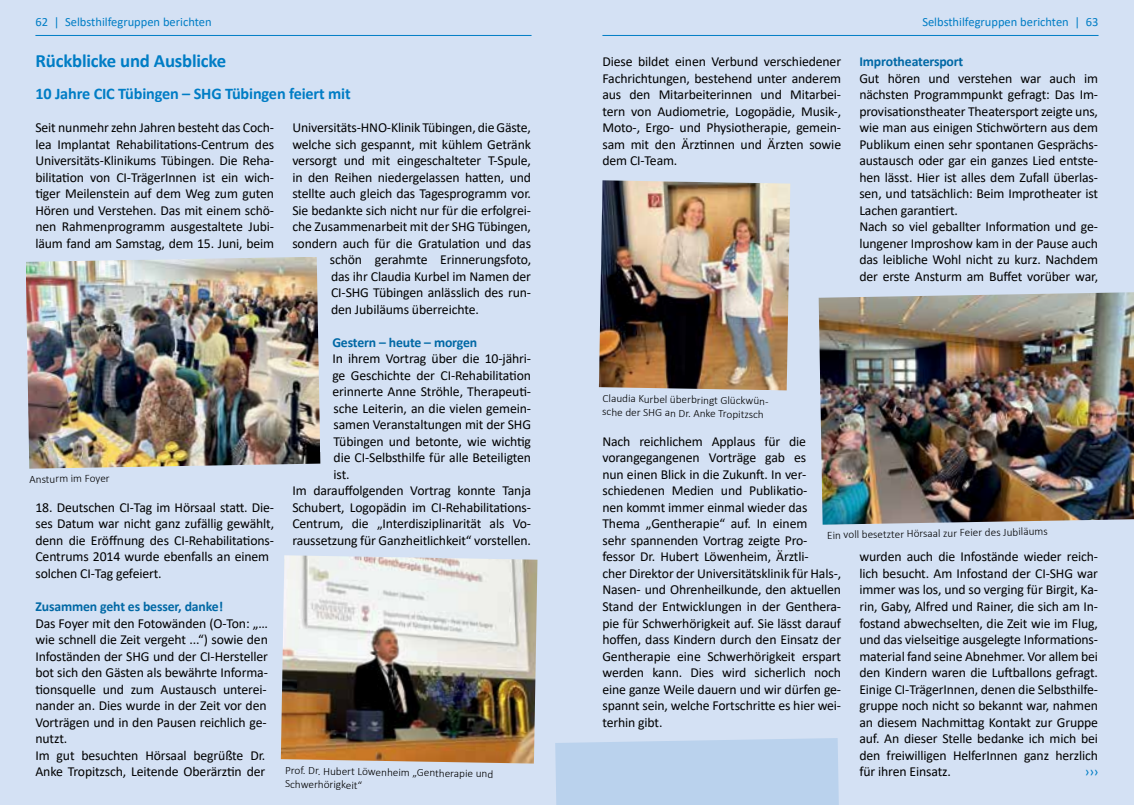
<style>
.page{position:relative;width:1134px;height:805px;background:#fff}
.page>*{position:absolute;margin:0;border:0;box-sizing:border-box;transform-origin:0 0}
.t1{font:700 18.75px "Calibri";letter-spacing:-.01em;color:#007dc5}
.t2{font:700 16.25px "Calibri";letter-spacing:-.01em;color:#007dc5}
.t3{font:13.75px/16.5px "Calibri";letter-spacing:-.01em;color:#000}
.t4{font:700 13.75px "Calibri";letter-spacing:-.01em;color:#0068a5}
.t5{font:13.75px "Calibri";color:#007dc5}
.t6{font:12.5px "Calibri";color:#007dc5}
.t7{font:300 11.25px/13.5px "Calibri";color:#000}
</style>
<div class="page">
<div style="left:0;top:0;width:1134px;height:804px;background:#d4e1f4"></div>
<hr style="left:35px;top:35px;width:496px;height:1px;background:#007dc5">
<hr style="left:602px;top:35px;width:496px;height:1px;background:#007dc5">
<img style="left:26px;top:257px;width:294px;height:211px">
<img style="left:599px;top:180px;width:191px;height:210px">
<img style="left:819px;top:292px;width:315px;height:232px">
<div style="left:555px;top:738px;width:284px;height:66px;background:#bad2ed"></div>
<img style="left:281px;top:555px;width:256px;height:208px">
<p class="t6" style="left:35px;top:13px;width:178px">62 | Selbsthilfegruppen berichten</p>
<h1 class="t1" style="left:35px;top:48px;width:192px">Rückblicke und Ausblicke</h1>
<p class="t2" style="left:35px;top:82px;width:317px">10 Jahre CIC Tübingen – SHG Tübingen feiert mit</p>
<p class="t3" style="left:35px;top:119px;width:240px;text-align:justify">Seit nunmehr zehn Jahren besteht das Coch&shy;lea Implantat Rehabilitations-Centrum des Universitäts-Klinikums Tübingen. Die Reha&shy;bilitation von CI-TrägerInnen ist ein wich&shy;tiger Meilenstein auf dem Weg zum guten Hören und Verstehen. Das mit einem schö&shy;nen Rahmenprogramm ausgestaltete Jubi&shy;läum fand am Samstag, dem 15. Juni, beim</p>
<p class="t7" style="left:29px;top:472px;width:82px;rotate:-1deg">Ansturm im Foyer</p>
<p class="t3" style="left:35px;top:498px;width:240px">18. Deutschen CI-Tag im Hörsaal statt. Die&shy;ses Datum war nicht ganz zufällig gewählt, denn die Eröffnung des CI-Rehabilitations-Centrums 2014 wurde ebenfalls an einem solchen CI-Tag gefeiert.</p>
<p class="t4" style="left:35px;top:596px;width:189px">Zusammen geht es besser, danke!</p>
<p class="t3" style="left:35px;top:614px;width:234px">Das Foyer mit den Fotowänden (O-Ton: „… wie schnell die Zeit vergeht ...“) sowie den Infoständen der SHG und der CI-Hersteller bot sich den Gästen als bewährte Informa&shy;tionsquelle und zum Austausch unterei&shy;nander an. Dies wurde in der Zeit vor den Vorträgen und in den Pausen reichlich ge&shy;nutzt.<br>Im gut besuchten Hörsaal begrüßte Dr.<br>Anke Tropitzsch, Leitende Oberärztin der</p>
<p class="t3" style="left:292px;top:119px;width:240px">Universitäts-HNO-Klinik Tübingen, die Gäste,</p>
<p class="t3" style="left:292px;top:135px;width:240px">welche sich gespannt, mit kühlem Getränk</p>
<p class="t3" style="left:292px;top:152px;width:240px">versorgt und mit eingeschalteter T-Spule,</p>
<p class="t3" style="left:292px;top:168px;width:240px">in den Reihen niedergelassen hatten, und</p>
<p class="t3" style="left:292px;top:185px;width:240px">stellte auch gleich das Tagesprogramm vor.</p>
<p class="t3" style="left:292px;top:201px;width:240px">Sie bedankte sich nicht nur für die erfolgrei-</p>
<p class="t3" style="left:292px;top:218px;width:240px">che Zusammenarbeit mit der SHG Tübingen,</p>
<p class="t3" style="left:292px;top:234px;width:240px">sondern auch für die Gratulation und das</p>
<p class="t3" style="left:330px;top:251px;width:203px">schön gerahmte Erinnerungsfoto,</p>
<p class="t3" style="left:331px;top:267px;width:201px">das ihr Claudia Kurbel im Namen der</p>
<p class="t3" style="left:331px;top:284px;width:201px">CI-SHG Tübingen anlässlich des run-</p>
<p class="t3" style="left:331px;top:300px;width:149px">den Jubiläums überreichte.</p>
<p class="t4" style="left:332px;top:332px;width:146px">Gestern – heute – morgen</p>
<p class="t3" style="left:332px;top:350px;width:200px">In ihrem Vortrag über die 10-jähri-</p>
<p class="t3" style="left:332px;top:366px;width:200px">ge Geschichte der CI-Rehabilitation</p>
<p class="t3" style="left:332px;top:383px;width:200px">erinnerte Anne Ströhle, Therapeuti-</p>
<p class="t3" style="left:334px;top:399px;width:199px">sche Leiterin, an die vielen gemein-</p>
<p class="t3" style="left:334px;top:416px;width:199px">samen Veranstaltungen mit der SHG</p>
<p class="t3" style="left:334px;top:432px;width:199px">Tübingen und betonte, wie wichtig</p>
<p class="t3" style="left:334px;top:449px;width:199px">die CI-Selbsthilfe für alle Beteiligten</p>
<p class="t3" style="left:334px;top:465px;width:18px">ist.</p>
<p class="t3" style="left:292px;top:482px;width:240px">Im darauffolgenden Vortrag konnte Tanja</p>
<p class="t3" style="left:292px;top:498px;width:240px">Schubert, Logopädin im CI-Rehabilitations-</p>
<p class="t3" style="left:292px;top:515px;width:240px">Centrum, die „Interdisziplinarität als Vo-</p>
<p class="t3" style="left:292px;top:531px;width:240px">raussetzung für Ganzheitlichkeit“ vorstellen.</p>
<p class="t7" style="left:285px;top:763px;width:209px;rotate:1deg">Prof. Dr. Hubert Löwenheim „Gentherapie und<br>Schwerhörigkeit“</p>
<p class="t3" style="left:602px;top:53px;width:240px;text-align:justify">Diese bildet einen Verbund verschiedener Fachrichtungen, bestehend unter anderem aus den Mitarbeiterinnen und Mitarbei&shy;tern von Audiometrie, Logopädie, Musik-, Moto-, Ergo- und Physiotherapie, gemein&shy;sam mit den Ärztinnen und Ärzten sowie dem CI-Team.</p>
<p class="t6" style="left:922px;top:13px;width:178px">Selbsthilfegruppen berichten | 63</p>
<p class="t4" style="left:859px;top:52px;width:106px">Improtheatersport</p>
<p class="t3" style="left:859px;top:69px;width:240px">Gut hören und verstehen war auch im nächsten Programmpunkt gefragt: Das Im&shy;provisationstheater Theatersport zeigte uns, wie man aus einigen Stichwörtern aus dem Publikum einen sehr spontanen Gesprächs&shy;austausch oder gar ein ganzes Lied entste&shy;hen lässt. Hier ist alles dem Zufall überlas&shy;sen, und tatsächlich: Beim Improtheater ist Lachen garantiert.<br>Nach so viel geballter Information und ge&shy;lungener Improshow kam in der Pause auch das leibliche Wohl nicht zu kurz. Nachdem der erste Ansturm am Buffet vorüber war,</p>
<p class="t7" style="left:603px;top:391px;width:175px;rotate:1deg">Claudia Kurbel überbringt Glückwün&shy;sche der SHG an Dr. Anke Tropitzsch</p>
<p class="t3" style="left:602px;top:432px;width:240px">Nach reichlichem Applaus für die vorangegangenen Vorträge gab es<br>nun einen Blick in die Zukunft. In ver&shy;schiedenen Medien und Publikatio-<br>nen kommt immer einmal wieder das Thema „Gentherapie“ auf. In einem<br>sehr spannenden Vortrag zeigte Pro&shy;fessor Dr. Hubert Löwenheim, Ärztli-<br>cher Direktor der Universitätsklinik für Hals-, Nasen- und Ohrenheilkunde, den aktuellen Stand der Entwicklungen in der Genthera&shy;pie für Schwerhörigkeit auf. Sie lässt darauf hoffen, dass Kindern durch den Einsatz der Gentherapie eine Schwerhörigkeit erspart werden kann. Dies wird sicherlich noch eine ganze Weile dauern und wir dürfen ge&shy;spannt sein, welche Fortschritte es hier wei&shy;terhin gibt.</p>
<p class="t7" style="left:827px;top:528px;width:222px;rotate:-1deg">Ein voll besetzter Hörsaal zur Feier des Jubiläums</p>
<p class="t3" style="left:859px;top:548px;width:240px;text-align:justify">wurden auch die Infostände wieder reich&shy;lich besucht. Am Infostand der CI-SHG war immer was los, und so verging für Birgit, Ka&shy;rin, Gaby, Alfred und Rainer, die sich am In&shy;fostand abwechselten, die Zeit wie im Flug, und das vielseitige ausgelegte Informations&shy;material fand seine Abnehmer. Vor allem bei den Kindern waren die Luftballons gefragt.<br>Einige CI-TrägerInnen, denen die Selbsthilfe&shy;gruppe noch nicht so bekannt war, nahmen an diesem Nachmittag Kontakt zur Gruppe auf. An dieser Stelle bedanke ich mich bei den freiwilligen HelferInnen ganz herzlich für ihren Einsatz.</p>
<p class="t5" style="left:1085px;top:761px;width:15px">›››</p>
</div>
